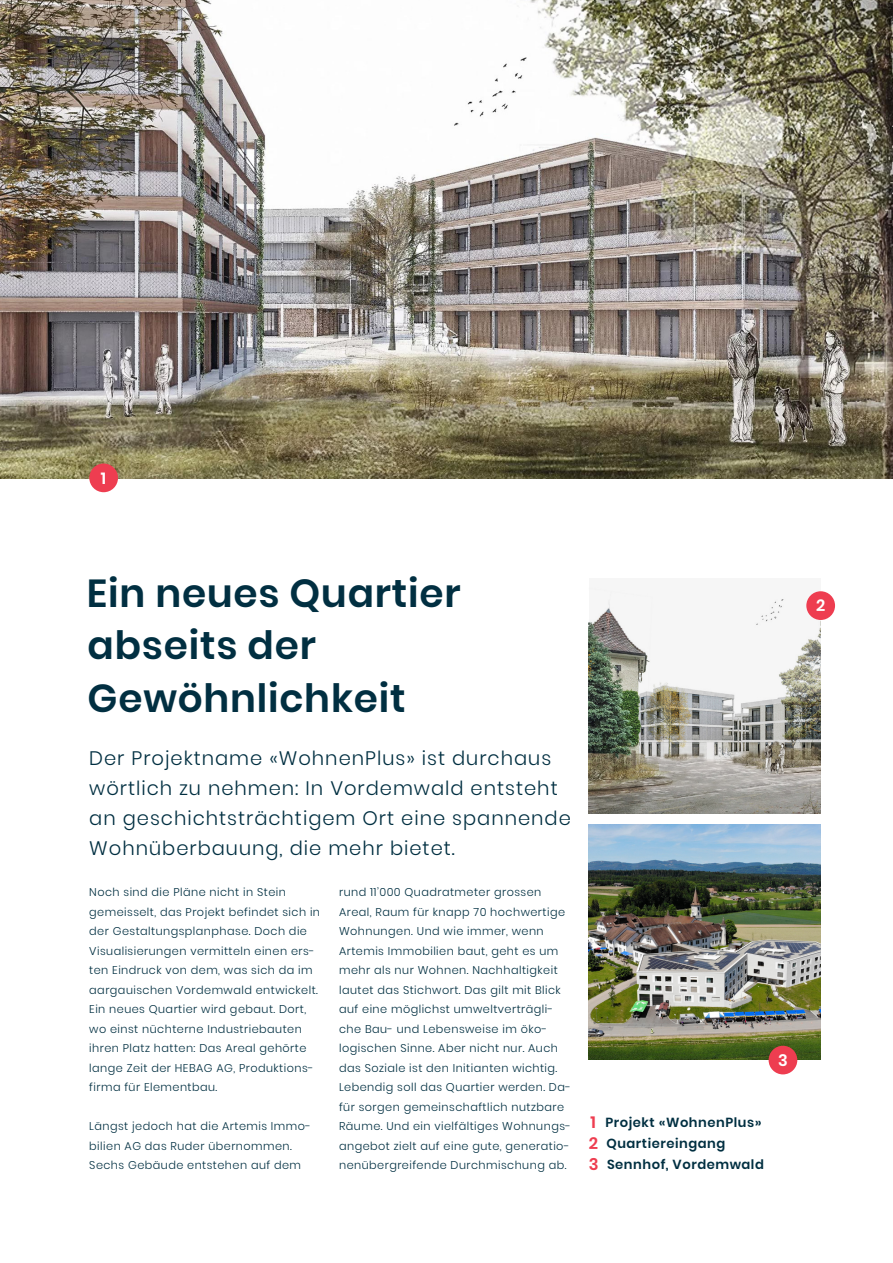
<style>
.page{position:relative;width:893px;height:1263px;background:#fff}
.page>*{position:absolute;margin:0;border:0;box-sizing:border-box;transform-origin:0 0}
.t1{font:600 39px/52.5px "Poppins";letter-spacing:.02em;color:#012f41}
.t2{font:300 19.5px/30px "Poppins";letter-spacing:.05em;color:#012f41}
.t3{font:600 16.2px "Poppins";color:#fff}
.t4{font:600 13.2px "Poppins";letter-spacing:.04em;color:#012f41}
.Lauftext_Light{font:300 11.25px/19.5px "Poppins";letter-spacing:.04em;color:#012f41}
.s1{font-size:16.35px;color:#ee3d50}
</style>
<div class="page">
<img style="left:589px;top:588px;width:232px;height:225px">
<img style="left:0;top:0;width:893px;height:478px">
<img style="left:589px;top:824px;width:232px;height:236px">
<div style="left:806px;top:591px;width:29px;height:29px;background:#ee3d50;border-radius:50%"></div>
<div style="left:769px;top:1046px;width:28px;height:28px;background:#ee3d50;border-radius:50%"></div>
<div style="left:89px;top:463px;width:29px;height:29px;background:#ee3d50;border-radius:50%"></div>
<p class="t3" style="left:101px;top:469px;width:7px">1</p>
<p class="t1" style="left:87px;top:567px;width:375px">Ein neues Quartier</p>
<p class="t1" style="left:88px;top:619px;width:319px">abseits der<br>Gewöhnlichkeit</p>
<p class="t2" style="left:89px;top:743px;width:483px">Der Projektname «WohnenPlus» ist durchaus wörtlich zu nehmen: In Vordemwald entsteht an geschichtsträchtigem Ort eine spannende Wohnüberbauung, die mehr bietet.</p>
<p class="Lauftext_Light" style="left:89px;top:883px;width:232px">Noch sind die Pläne nicht in Stein gemeisselt, das Projekt befindet sich in der Gestaltungsplanphase. Doch die Visualisierungen vermitteln einen ers&shy;ten Eindruck von dem, was sich da im aargauischen Vordemwald entwickelt.<br>Ein neues Quartier wird gebaut. Dort, wo einst nüchterne Industriebauten ihren Platz hatten: Das Areal gehörte lange Zeit der HEBAG AG, Produktions&shy;firma für Elementbau.</p>
<p class="Lauftext_Light" style="left:89px;top:1117px;width:222px">Längst jedoch hat die Artemis Immo&shy;bilien AG das Ruder übernommen.<br>Sechs Gebäude entstehen auf dem</p>
<p class="Lauftext_Light" style="left:339px;top:883px;width:234px">rund 11’000 Quadratmeter grossen Areal, Raum für knapp 70 hochwertige Wohnungen. Und wie immer, wenn Artemis Immobilien baut, geht es um mehr als nur Wohnen. Nachhaltigkeit lautet das Stichwort. Das gilt mit Blick auf eine möglichst umweltverträgli&shy;che Bau- und Lebensweise im öko&shy;logischen Sinne. Aber nicht nur. Auch das Soziale ist den Initianten wichtig.<br>Lebendig soll das Quartier werden. Da&shy;für sorgen gemeinschaftlich nutzbare Räume. Und ein vielfältiges Wohnungs&shy;angebot zielt auf eine gute, generatio&shy;nenübergreifende Durchmischung ab.</p>
<p class="t3" style="left:778px;top:1051px;width:11px">3</p>
<p class="t4" style="left:590px;top:1114px;width:173px"><span class="s1">1</span> Projekt «WohnenPlus»</p>
<p class="t4" style="left:589px;top:1136px;width:138px"><span class="s1">2</span> Quartiereingang</p>
<p class="t4" style="left:589px;top:1157px;width:177px"><span class="s1">3</span> Sennhof, Vordemwald</p>
<p class="t3" style="left:816px;top:596px;width:11px">2</p>
</div>
